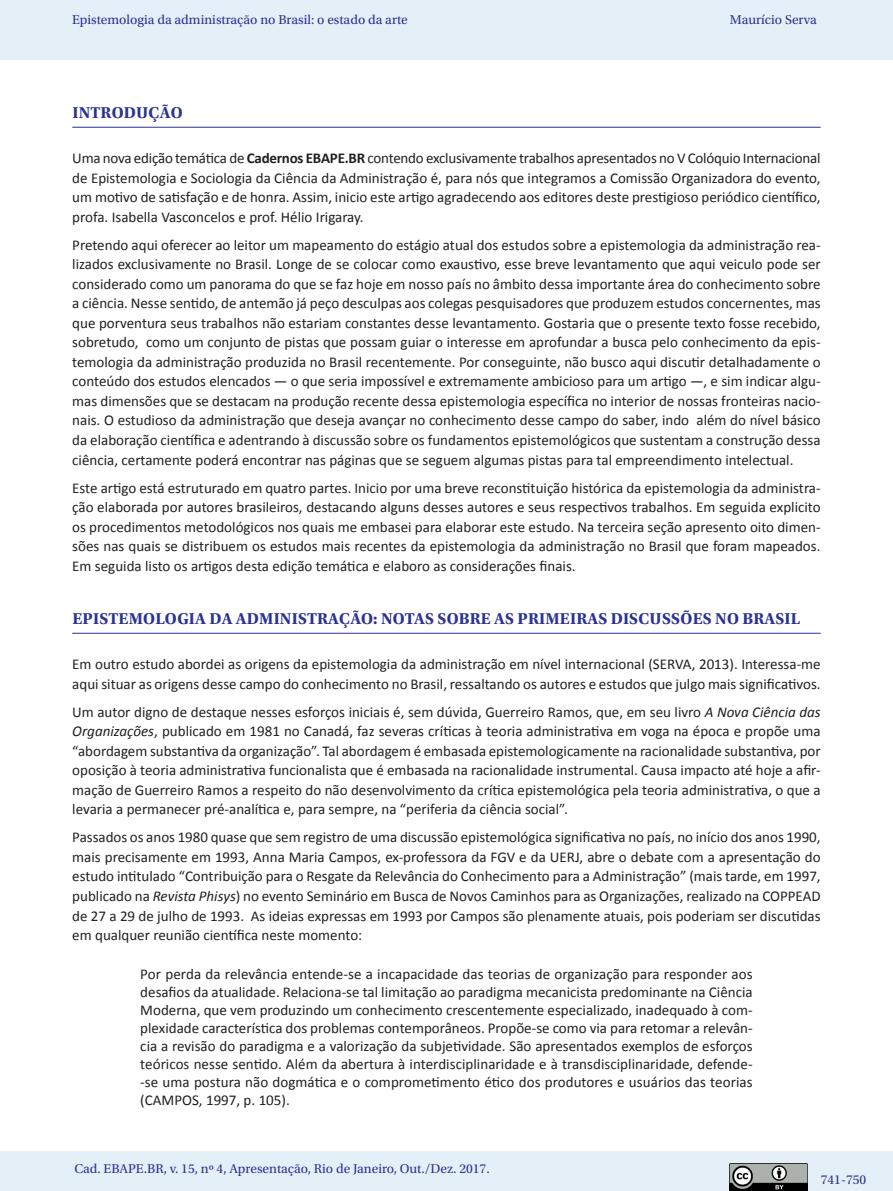
<style>
.page{position:relative;width:893px;height:1191px;background:#fff}
.page>*{position:absolute;margin:0;border:0;box-sizing:border-box;transform-origin:0 0}
._07_1_sub_1{font:700 16.5px "Utopia Std";letter-spacing:.01em;color:#2b3393}
._06_0_texto{font:15px/19.5px "Calibri";color:#231f20;text-align:justify}
._06_2_citação{font:15px/18px "Calibri";letter-spacing:.005em;color:#231f20;text-align:justify}
.t1{font:13.5px "Utopia Std";color:#2b3393}
.s1{font-weight:700}
.s2{font-style:italic}
</style>
<div class="page">
<div style="left:0;top:1151px;width:893px;height:40px;background:#e4eff8"></div>
<img style="left:730px;top:1163px;width:77px;height:27px">
<div style="left:0;top:0;width:893px;height:60px;background:#e4eff8"></div>
<hr style="left:72px;top:127px;width:749px;height:1px;background:#2b3393">
<hr style="left:72px;top:633px;width:749px;height:1px;background:#2b3393">
<p class="t1" style="left:72px;top:12px;width:337px">Epistemologia da administração no Brasil: o estado da arte</p>
<p class="t1" style="left:730px;top:12px;width:89px">Maurício Serva</p>
<p class="_07_1_sub_1" style="left:72px;top:103px;width:112px">INTRODUÇÃO</p>
<p class="_06_0_texto" style="left:72px;top:149px;width:750px">Uma nova edição temática de <span class="s1">Cadernos EBAPE.BR</span> contendo exclusivamente trabalhos apresentados no V Colóquio Internacional de Epistemologia e Sociologia da Ciência da Administração é, para nós que integramos a Comissão Organizadora do evento, um motivo de satisfação e de honra. Assim, inicio este artigo agradecendo aos editores deste prestigioso periódico científico, profa. Isabella Vasconcelos e prof. Hélio Irigaray.</p>
<p class="_06_0_texto" style="left:72px;top:235px;width:750px">Pretendo aqui oferecer ao leitor um mapeamento do estágio atual dos estudos sobre a epistemologia da administração rea&shy;lizados exclusivamente no Brasil. Longe de se colocar como exaustivo, esse breve levantamento que aqui veiculo pode ser considerado como um panorama do que se faz hoje em nosso país no âmbito dessa importante área do conhecimento sobre a ciência. Nesse sentido, de antemão já peço desculpas aos colegas pesquisadores que produzem estudos concernentes, mas que porventura seus trabalhos não estariam constantes desse levantamento. Gostaria que o presente texto fosse recebido, sobretudo, como um conjunto de pistas que possam guiar o interesse em aprofundar a busca pelo conhecimento da epis&shy;temologia da administração produzida no Brasil recentemente. Por conseguinte, não busco aqui discutir detalhadamente o conteúdo dos estudos elencados — o que seria impossível e extremamente ambicioso para um artigo —, e sim indicar algu&shy;mas dimensões que se destacam na produção recente dessa epistemologia específica no interior de nossas fronteiras nacio&shy;nais. O estudioso da administração que deseja avançar no conhecimento desse campo do saber, indo além do nível básico da elaboração científica e adentrando à discussão sobre os fundamentos epistemológicos que sustentam a construção dessa ciência, certamente poderá encontrar nas páginas que se seguem algumas pistas para tal empreendimento intelectual.</p>
<p class="_06_0_texto" style="left:72px;top:478px;width:750px">Este artigo está estruturado em quatro partes. Inicio por uma breve reconstituição histórica da epistemologia da administra&shy;ção elaborada por autores brasileiros, destacando alguns desses autores e seus respectivos trabalhos. Em seguida explicito os procedimentos metodológicos nos quais me embasei para elaborar este estudo. Na terceira seção apresento oito dimen&shy;sões nas quais se distribuem os estudos mais recentes da epistemologia da administração no Brasil que foram mapeados.<br>Em seguida listo os artigos desta edição temática e elaboro as considerações finais.</p>
<p class="_07_1_sub_1" style="left:72px;top:609px;width:729px">EPISTEMOLOGIA DA ADMINISTRAÇÃO: NOTAS SOBRE AS PRIMEIRAS DISCUSSÕES NO BRASIL</p>
<p class="_06_0_texto" style="left:72px;top:654px;width:750px">Em outro estudo abordei as origens da epistemologia da administração em nível internacional (SERVA, 2013). Interessa-me aqui situar as origens desse campo do conhecimento no Brasil, ressaltando os autores e estudos que julgo mais significativos.</p>
<p class="_06_0_texto" style="left:72px;top:702px;width:750px">Um autor digno de destaque nesses esforços iniciais é, sem dúvida, Guerreiro Ramos, que, em seu livro <span class="s2">A Nova Ciência das Organizações</span>, publicado em 1981 no Canadá, faz severas críticas à teoria administrativa em voga na época e propõe uma “abordagem substantiva da organização”. Tal abordagem é embasada epistemologicamente na racionalidade substantiva, por oposição à teoria administrativa funcionalista que é embasada na racionalidade instrumental. Causa impacto até hoje a afir&shy;mação de Guerreiro Ramos a respeito do não desenvolvimento da crítica epistemológica pela teoria administrativa, o que a levaria a permanecer pré-analítica e, para sempre, na “periferia da ciência social”.</p>
<p class="_06_0_texto" style="left:72px;top:827px;width:750px">Passados os anos 1980 quase que sem registro de uma discussão epistemológica significativa no país, no início dos anos 1990, mais precisamente em 1993, Anna Maria Campos, ex-professora da FGV e da UERJ, abre o debate com a apresentação do estudo intitulado “Contribuição para o Resgate da Relevância do Conhecimento para a Administração” (mais tarde, em 1997, publicado na <span class="s2">Revista Phisys</span>) no evento Seminário em Busca de Novos Caminhos para as Organizações, realizado na COPPEAD de 27 a 29 de julho de 1993. As ideias expressas em 1993 por Campos são plenamente atuais, pois poderiam ser discutidas em qualquer reunião científica neste momento:</p>
<p class="_06_2_citação" style="left:140px;top:965px;width:614px">Por perda da relevância entende-se a incapacidade das teorias de organização para responder aos desafios da atualidade. Relaciona-se tal limitação ao paradigma mecanicista predominante na Ciência Moderna, que vem produzindo um conhecimento crescentemente especializado, inadequado à com&shy;plexidade característica dos problemas contemporâneos. Propõe-se como via para retomar a relevân&shy;cia a revisão do paradigma e a valorização da subjetividade. São apresentados exemplos de esforços teóricos nesse sentido. Além da abertura à interdisciplinaridade e à transdisciplinaridade, defende--se uma postura não dogmática e o comprometimento ético dos produtores e usuários das teorias (CAMPOS, 1997, p. 105).</p>
<p class="t1" style="left:74px;top:1161px;width:417px">Cad. EBAPE.BR, v. 15, nº 4, Apresentação, Rio de Janeiro, Out./Dez. 2017.</p>
<p class="t1" style="left:821px;top:1172px;width:47px">741-750</p>
</div>
